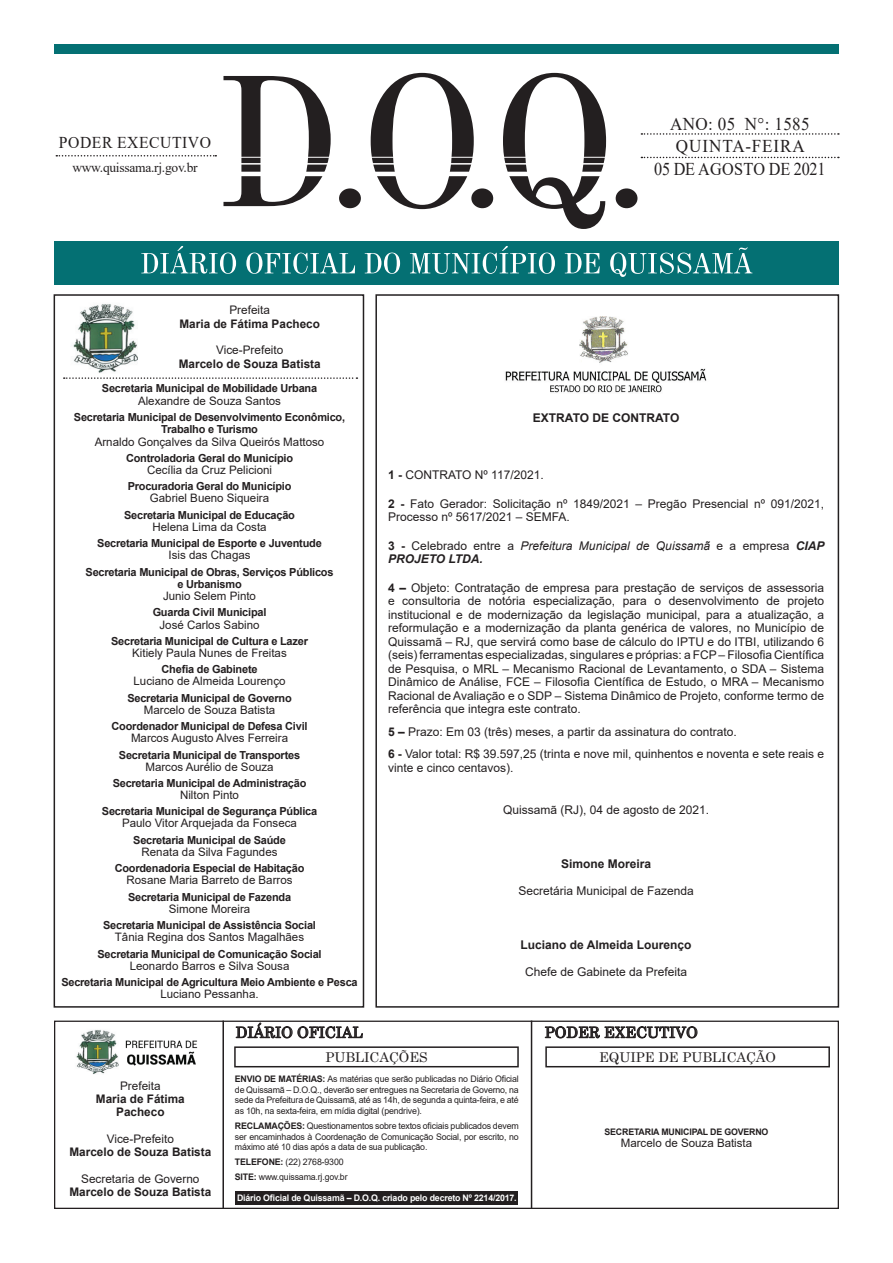
<style>
.page{position:relative;width:893px;height:1263px;background:#fff}
.page>*{position:absolute;margin:0;border:0;box-sizing:border-box;transform-origin:0 0}
.t1{font:18px/22.5px "Times New Roman";letter-spacing:.02em;color:#231f20;text-align:center;scale:.95 1}
.t2{font:16.5px "Times New Roman";letter-spacing:.035em;color:#231f20;scale:.95 1}
.t3{font:15px "Century";color:#231f20}
.t4{font:13.5px "Century";color:#231f20}
.t5{font:13.5px "Times New Roman";letter-spacing:-.02em;color:#231f20}
.t6{font:12px/13.5px "Arial";color:#231f20}
.t7{font:italic 12px/13.5px "Arial";color:#231f20}
.t8{font:700 12px "Arial";color:#231f20}
.t9{font:700 11.85px/13.4px "Arial";color:#231f20;text-align:center}
.t10{font:11.85px "Arial";color:#231f20}
.t11{font:11.7px "Arial";color:#231f20}
.t12{font:700 11.1px/12.6px "Arial";letter-spacing:-.02em;color:#231f20;text-align:center}
.t13{font:9px/10.5px "Arial";letter-spacing:-.02em;color:#231f20;text-align:justify}
.t14{font:700 9px "Arial";letter-spacing:-.02em;color:#fff}
.t15{font:700 9px "Arial";letter-spacing:-.02em;color:#231f20}
.s1{font-weight:700}
.s2{font-weight:700;font-style:normal}
.s3{font-style:normal}
</style>
<div class="page">
<div style="left:375px;top:294px;width:464px;height:714px;border:2px solid #231f20"></div>
<div style="left:54px;top:242px;width:785px;height:43px;background:#047073"></div>
<svg style="left:141px;top:246px;width:611px;height:31px"></svg>
<svg style="left:641px;top:133px;width:198px;height:2px"></svg>
<svg style="left:56px;top:155px;width:160px;height:2px"></svg>
<svg style="left:641px;top:157px;width:198px;height:1px"></svg>
<svg style="left:223px;top:73px;width:414px;height:156px"></svg>
<hr style="left:233px;top:172px;width:387px;height:4px;background:#fff">
<hr style="left:233px;top:163px;width:387px;height:2px;background:#fff">
<hr style="left:233px;top:157px;width:387px;height:1px;background:#fff">
<div style="left:236px;top:1191px;width:282px;height:13px;background:#231f20"></div>
<img style="left:63px;top:304px;width:75px;height:74px">
<div style="left:54px;top:294px;width:310px;height:714px;border:2px solid #231f20"></div>
<svg style="left:64px;top:377px;width:293px;height:2px"></svg>
<div style="left:54px;top:1020px;width:785px;height:189px;border:1px solid #231f20"></div>
<svg style="left:235px;top:1022px;width:128px;height:17px"></svg>
<svg style="left:544px;top:1026px;width:154px;height:13px"></svg>
<div style="left:234px;top:1046px;width:285px;height:21px;border:2px solid #231f20"></div>
<div style="left:545px;top:1046px;width:285px;height:21px;border:2px solid #231f20"></div>
<hr style="left:531px;top:1020px;width:1px;height:189px;background:#231f20">
<hr style="left:222px;top:1020px;width:2px;height:189px;background:#231f20">
<div style="left:54px;top:44px;width:785px;height:9px;background:#047073"></div>
<img style="left:76px;top:1030px;width:43px;height:44px">
<img style="left:125px;top:1040px;width:72px;height:26px">
<img style="left:505px;top:316px;width:202px;height:77px">
<h2 class="t2" style="left:59px;top:131px;width:162px">PODER EXECUTIVO</h2>
<p class="t5" style="left:72px;top:158px;width:127px">www.quissama.rj.gov.br</p>
<h1 class="t1" style="left:654px;top:112px;width:182px">ANO: 05 N°: 1585 quinta-feira<br>05 DE ago sto DE 2021</h1>
<p class="t10" style="left:229px;top:302px;width:42px">Prefeita</p>
<p class="t9" style="left:179px;top:317px;width:142px">Maria de Fátima Pacheco</p>
<p class="t10" style="left:216px;top:342px;width:69px">Vice-Prefeito</p>
<p class="t9" style="left:179px;top:357px;width:143px">Marcelo de Souza Batista</p>
<p class="t12" style="left:102px;top:382px;width:217px">Secretaria Municipal de Mobilidade Urbana</p>
<p class="t11" style="left:138px;top:392px;width:145px">Alexandre de Souza Santos</p>
<p class="t12" style="left:74px;top:411px;width:273px">Secretaria Municipal de Desenvolvimento Econômico,<br>Trabalho e Turismo</p>
<p class="t11" style="left:95px;top:433px;width:231px">Arnaldo Gonçalves da Silva Queirós Mattoso</p>
<p class="t12" style="left:126px;top:452px;width:169px">Controladoria Geral do Município</p>
<p class="t11" style="left:147px;top:462px;width:127px">Cecília da Cruz Pelicioni</p>
<p class="t12" style="left:128px;top:480px;width:165px">Procuradoria Geral do Município</p>
<p class="t11" style="left:150px;top:490px;width:121px">Gabriel Bueno Siqueira</p>
<p class="t12" style="left:124px;top:509px;width:172px">Secretaria Municipal de Educação</p>
<p class="t11" style="left:152px;top:519px;width:116px">Helena Lima da Costa</p>
<p class="t12" style="left:97px;top:537px;width:226px">Secretaria Municipal de Esporte e Juventude</p>
<p class="t11" style="left:169px;top:547px;width:84px">Isis das Chagas</p>
<p class="t12" style="left:86px;top:565px;width:249px">Secretaria Municipal de Obras, Serviços Públicos e Urbanismo</p>
<p class="t11" style="left:163px;top:588px;width:94px">Junio Selem Pinto</p>
<p class="t12" style="left:153px;top:606px;width:115px">Guarda Civil Municipal</p>
<p class="t11" style="left:160px;top:616px;width:102px">José Carlos Sabino</p>
<p class="t12" style="left:111px;top:635px;width:198px">Secretaria Municipal de Cultura e Lazer</p>
<p class="t11" style="left:132px;top:645px;width:156px">Kitiely Paula Nunes de Freitas</p>
<p class="t12" style="left:162px;top:663px;width:97px">Chefia de Gabinete</p>
<p class="t11" style="left:134px;top:673px;width:154px">Luciano de Almeida Lourenço</p>
<p class="t12" style="left:127px;top:692px;width:166px">Secretaria Municipal de Governo</p>
<p class="t11" style="left:144px;top:702px;width:133px">Marcelo de Souza Batista</p>
<p class="t12" style="left:112px;top:720px;width:197px">Coordenador Municipal de Defesa Civil</p>
<p class="t11" style="left:131px;top:730px;width:159px">Marcos Augusto Alves Ferreira</p>
<p class="t12" style="left:119px;top:748px;width:183px">Secretaria Municipal de Transportes</p>
<p class="t11" style="left:145px;top:758px;width:130px">Marcos Aurélio de Souza</p>
<p class="t12" style="left:113px;top:777px;width:195px">Secretaria Municipal de Administração</p>
<p class="t11" style="left:180px;top:787px;width:60px">Nilton Pinto</p>
<p class="t12" style="left:102px;top:805px;width:217px">Secretaria Municipal de Segurança Pública</p>
<p class="t11" style="left:122px;top:815px;width:176px">Paulo Vitor Arquejada da Fonseca</p>
<p class="t12" style="left:133px;top:834px;width:154px">Secretaria Municipal de Saúde</p>
<p class="t11" style="left:142px;top:844px;width:137px">Renata da Silva Fagundes</p>
<p class="t12" style="left:115px;top:862px;width:191px">Coordenadoria Especial de Habitação</p>
<p class="t11" style="left:126px;top:872px;width:168px">Rosane Maria Barreto de Barros</p>
<p class="t12" style="left:128px;top:890px;width:165px">Secretaria Municipal de Fazenda</p>
<p class="t11" style="left:169px;top:900px;width:83px">Simone Moreira</p>
<p class="t12" style="left:103px;top:919px;width:214px">Secretaria Municipal de Assistência Social</p>
<p class="t11" style="left:115px;top:929px;width:191px">Tânia Regina dos Santos Magalhães</p>
<p class="t12" style="left:97px;top:947px;width:226px">Secretaria Municipal de Comunicação Social</p>
<p class="t11" style="left:130px;top:957px;width:161px">Leonardo Barros e Silva Sousa</p>
<p class="t12" style="left:61px;top:976px;width:298px">Secretaria Municipal de Agricultura Meio Ambiente e Pesca</p>
<p class="t11" style="left:160px;top:986px;width:100px">Luciano Pessanha.</p>
<p class="t8" style="left:533px;top:410px;width:148px">EXTRATO DE CONTRATO</p>
<p class="t6" style="left:388px;top:468px;width:157px"><span class="s1">1 -</span> CONTRATO Nº 117/2021.</p>
<p class="t6" style="left:388px;top:497px;width:438px"><span class="s1">2 -</span> Fato Gerador: Solicitação nº 1849/2021 – Pregão Presencial nº 091/2021,<br>Processo nº 5617/2021 – SEMFA.</p>
<p class="t7" style="left:388px;top:539px;width:438px"><span class="s2">3 -</span> <span class="s3">Celebrado entre a</span> Prefeitura Municipal de Quissamã <span class="s3">e a empresa</span> <span class="s1">CIAP<br>PROJETO LTDA.</span></p>
<p class="t6" style="left:388px;top:581px;width:438px;text-align:justify"><span class="s1">4 –</span> Objeto: Contratação de empresa para prestação de serviços de assessoria e consultoria de notória especialização, para o desenvolvimento de projeto institucional e de modernização da legislação municipal, para a atualização, a reformulação e a modernização da planta genérica de valores, no Município de Quissamã – RJ, que servirá como base de cálculo do IPTU e do ITBI, utilizando 6 (seis) ferramentas especializadas, singulares e próprias: a FCP – Filosofia Científica de Pesquisa, o MRL – Mecanismo Racional de Levantamento, o SDA – Sistema Dinâmico de Análise, FCE – Filosofia Científica de Estudo, o MRA – Mecanismo Racional de Avaliação e o SDP – Sistema Dinâmico de Projeto, conforme termo de referência que integra este contrato.</p>
<p class="t6" style="left:388px;top:720px;width:438px;line-height:22.5px"><span class="s1">5 –</span> Prazo: Em 03 (três) meses, a partir da assinatura do contrato.<br><span class="s1">6 -</span> Valor total: R$ 39.597,25 (trinta e nove mil, quinhentos e noventa e sete reais e</p>
<p class="t6" style="left:388px;top:761px;width:127px">vinte e cinco centavos).</p>
<p class="t6" style="left:503px;top:803px;width:208px">Quissamã (RJ), 04 de agosto de 2021.</p>
<p class="t8" style="left:561px;top:855px;width:92px">Simone Moreira</p>
<p class="t6" style="left:518px;top:884px;width:177px">Secretária Municipal de Fazenda</p>
<p class="t8" style="left:521px;top:936px;width:172px">Luciano de Almeida Lourenço</p>
<p class="t6" style="left:525px;top:965px;width:164px">Chefe de Gabinete da Prefeita</p>
<p class="t10" style="left:120px;top:1077px;width:42px">Prefeita</p>
<p class="t9" style="left:96px;top:1092px;width:90px">Maria de Fátima<br>Pacheco</p>
<p class="t10" style="left:107px;top:1130px;width:69px">Vice-Prefeito</p>
<p class="t9" style="left:69px;top:1145px;width:143px">Marcelo de Souza Batista</p>
<p class="t10" style="left:81px;top:1170px;width:120px">Secretaria de Governo</p>
<p class="t9" style="left:69px;top:1185px;width:143px">Marcelo de Souza Batista</p>
<p class="t3" style="left:236px;top:1020px;width:128px">DIÁRIO OFICIAL</p>
<p class="t3" style="left:545px;top:1020px;width:155px">PODER EXECUTIVO</p>
<p class="t4" style="left:325px;top:1046px;width:104px">PUBLICAÇÕES</p>
<p class="t4" style="left:599px;top:1046px;width:178px">EQUIPE DE PUBLICAÇÃO</p>
<p class="t13" style="left:235px;top:1074px;width:285px"><span class="s1">ENVIO DE MATÉRIAS:</span> As matérias que serão publicadas no Diário Oficial de Quissamã – D.O.Q., deverão ser entregues na Secretaria de Governo, na sede da Prefeitura de Quissamã, até as 14h, de segunda a quinta-feira, e até as 10h, na sexta-feira, em mídia digital (pendrive).</p>
<p class="t13" style="left:235px;top:1120px;width:285px"><span class="s1">RECLAMAÇÕES:</span> Questionamentos sobre textos oficiais publicados devem ser encaminhados à Coordenação de Comunicação Social, por escrito, no máximo até 10 dias após a data de sua publicação.</p>
<p class="t13" style="left:235px;top:1154px;width:114px;line-height:15px"><span class="s1">TELEFONE:</span> (22) 2768-9300<br><span class="s1">SITE:</span> www.quissama.rj.gov.br</p>
<p class="t14" style="left:237px;top:1191px;width:281px">Diário Oficial de Quissamã – D.O.Q. criado pelo decreto Nº 2214/2017.</p>
<p class="t15" style="left:605px;top:1126px;width:165px">SECRETARIA MUNICIPAL DE GOVERNO</p>
<p class="t11" style="left:621px;top:1135px;width:133px">Marcelo de Souza Batista</p>
</div>
